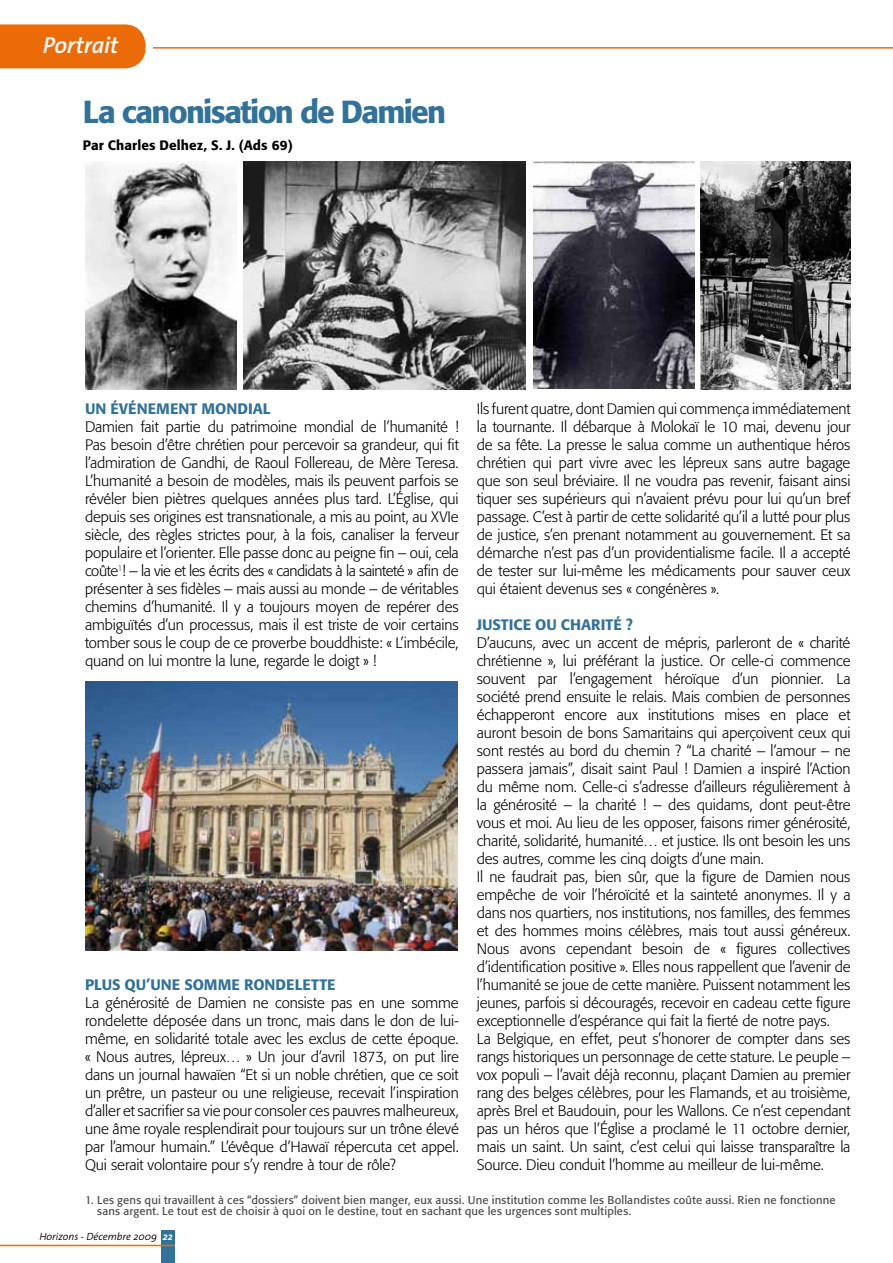
<style>
.page{position:relative;width:893px;height:1263px;background:#fff}
.page>*{position:absolute;margin:0;border:0;box-sizing:border-box;transform-origin:0 0}
.t1{font:500 31.5px "Formata";letter-spacing:-.055em;color:#327198}
.t2{font:italic 600 23.4px "The Sans";letter-spacing:-.01em;color:#fff}
.t3{font:300 15px/18px "Formata";letter-spacing:-.01em;color:#000;text-align:justify}
.t4{font:500 15px "Formata";letter-spacing:.005em;color:#327198}
.t5{font:500 13.5px "Formata";letter-spacing:.01em;color:#000}
.t6{font:11.25px/11.2px "Formata";letter-spacing:.015em;color:#4b4b4d}
.t7{font:italic 300 10.5px "The Sans";color:#000}
.s1{font-weight:700;color:#fff}
</style>
<div class="page">
<div style="left:161px;top:1230px;width:14px;height:33px;background:#327198"></div>
<hr style="left:0;top:1245px;width:175px;height:1px;background:#eb6b09">
<hr style="left:0;top:47px;width:893px;height:2px;background:#eb6b09">
<svg style="left:0;top:24px;width:153px;height:45px"></svg>
<img style="left:533px;top:162px;width:162px;height:226px">
<img style="left:85px;top:162px;width:152px;height:228px">
<img style="left:244px;top:162px;width:282px;height:228px">
<img style="left:700px;top:162px;width:150px;height:228px">
<img style="left:85px;top:682px;width:372px;height:269px">
<h2 class="t2" style="left:43px;top:26px;width:77px">Portrait</h2>
<h1 class="t1" style="left:83px;top:92px;width:365px">LA CANONISATION DE DAMIEN</h1>
<p class="t5" style="left:83px;top:137px;width:211px">PAR CHARLES DELHEZ, S. J. (ADS 69)</p>
<p class="t4" style="left:85px;top:399px;width:178px">UN ÉVÉNEMENT MONDIAL</p>
<p class="t3" style="left:85px;top:418px;width:375px">Damien fait partie du patrimoine mondial de l’humanité !<br>Pas besoin d’être chrétien pour percevoir sa grandeur, qui fit l’admiration de Gandhi, de Raoul Follereau, de Mère Teresa.<br>L’humanité a besoin de modèles, mais ils peuvent parfois se révéler bien piètres quelques années plus tard. L’Église, qui depuis ses origines est transnationale, a mis au point, au XVIe siècle, des règles strictes pour, à la fois, canaliser la ferveur populaire et l’orienter. Elle passe donc au peigne fin – oui, cela coûte<sup>1</sup>! – la vie et les écrits des « candidats à la sainteté » afin de présenter à ses fidèles – mais aussi au monde – de véritables chemins d’humanité. Il y a toujours moyen de repérer des ambiguïtés d’un processus, mais il est triste de voir certains tomber sous le coup de ce proverbe bouddhiste: « L’imbécile, quand on lui montre la lune, regarde le doigt » !</p>
<p class="t4" style="left:85px;top:975px;width:19px">PLUS</p>
<p class="t4" style="left:125px;top:975px;width:213px">QU’UNE SOMME RONDELETTE</p>
<p class="t3" style="left:85px;top:994px;width:375px">La générosité de Damien ne consiste pas en une somme rondelette déposée dans un tronc, mais dans le don de lui&shy;même, en solidarité totale avec les exclus de cette époque. « Nous autres, lépreux… » Un jour d’avril 1873, on put lire dans un journal hawaïen “Et si un noble chrétien, que ce soit un prêtre, un pasteur ou une religieuse, recevait l’inspiration d’aller et sacrifier sa vie pour consoler ces pauvres malheureux, une âme royale resplendirait pour toujours sur un trône élevé par l’amour humain.” L’évêque d’Hawaï répercuta cet appel.<br>Qui serait volontaire pour s’y rendre à tour de rôle?</p>
<p class="t3" style="left:477px;top:400px;width:375px">Ils furent quatre, dont Damien qui commença immédiatement la tournante. Il débarque à Molokaï le 10 mai, devenu jour de sa fête. La presse le salua comme un authentique héros chrétien qui part vivre avec les lépreux sans autre bagage que son seul bréviaire. Il ne voudra pas revenir, faisant ainsi tiquer ses supérieurs qui n’avaient prévu pour lui qu’un bref passage. C’est à partir de cette solidarité qu’il a lutté pour plus de justice, s’en prenant notamment au gouvernement. Et sa démarche n’est pas d’un providentialisme facile. Il a accepté de tester sur lui-même les médicaments pour sauver ceux qui étaient devenus ses « congénères ».</p>
<p class="t4" style="left:477px;top:615px;width:158px">JUSTICE OU CHARITÉ ?</p>
<p class="t3" style="left:477px;top:634px;width:375px;text-align:left">D’aucuns, avec un accent de mépris, parleront de « charité chrétienne », lui préférant la justice. Or celle-ci commence souvent par l’engagement héroïque d’un pionnier. La société prend ensuite le relais. Mais combien de personnes échapperont encore aux institutions mises en place et auront besoin de bons Samaritains qui aperçoivent ceux qui sont restés au bord du chemin ? “La charité – l’amour – ne passera jamais”, disait saint Paul ! Damien a inspiré l’Action du même nom. Celle-ci s’adresse d’ailleurs régulièrement à la générosité – la charité ! – des quidams, dont peut-être vous et moi. Au lieu de les opposer, faisons rimer générosité, charité, solidarité, humanité… et justice. Ils ont besoin les uns des autres, comme les cinq doigts d’une main.<br>Il ne faudrait pas, bien sûr, que la figure de Damien nous empêche de voir l’héroïcité et la sainteté anonymes. Il y a dans nos quartiers, nos institutions, nos familles, des femmes et des hommes moins célèbres, mais tout aussi généreux.<br>Nous avons cependant besoin de « figures collectives d’identification positive ». Elles nous rappellent que l’avenir de l’humanité se joue de cette manière. Puissent notamment les jeunes, parfois si découragés, recevoir en cadeau cette figure exceptionnelle d’espérance qui fait la fierté de notre pays.<br>La Belgique, en effet, peut s’honorer de compter dans ses rangs historiques un personnage de cette stature. Le peuple – vox populi – l’avait déjà reconnu, plaçant Damien au premier rang des belges célèbres, pour les Flamands, et au troisième, après Brel et Baudouin, pour les Wallons. Ce n’est cependant pas un héros que l’Église a proclamé le 11 octobre dernier, mais un saint. Un saint, c’est celui qui laisse transparaître la Source. Dieu conduit l’homme au meilleur de lui-même.</p>
<p class="t6" style="left:97px;top:1194px;width:740px;text-indent:-12px">1. Les gens qui travaillent à ces “dossiers” doivent bien manger, eux aussi. Une institution comme les Bollandistes coûte aussi. Rien ne fonctionne sans argent. Le tout est de choisir à quoi on le destine, tout en sachant que les urgences sont multiples.</p>
<p class="t7" style="left:39px;top:1227px;width:135px">Horizons - Décembre 2009 <span class="s1">22</span></p>
</div>
